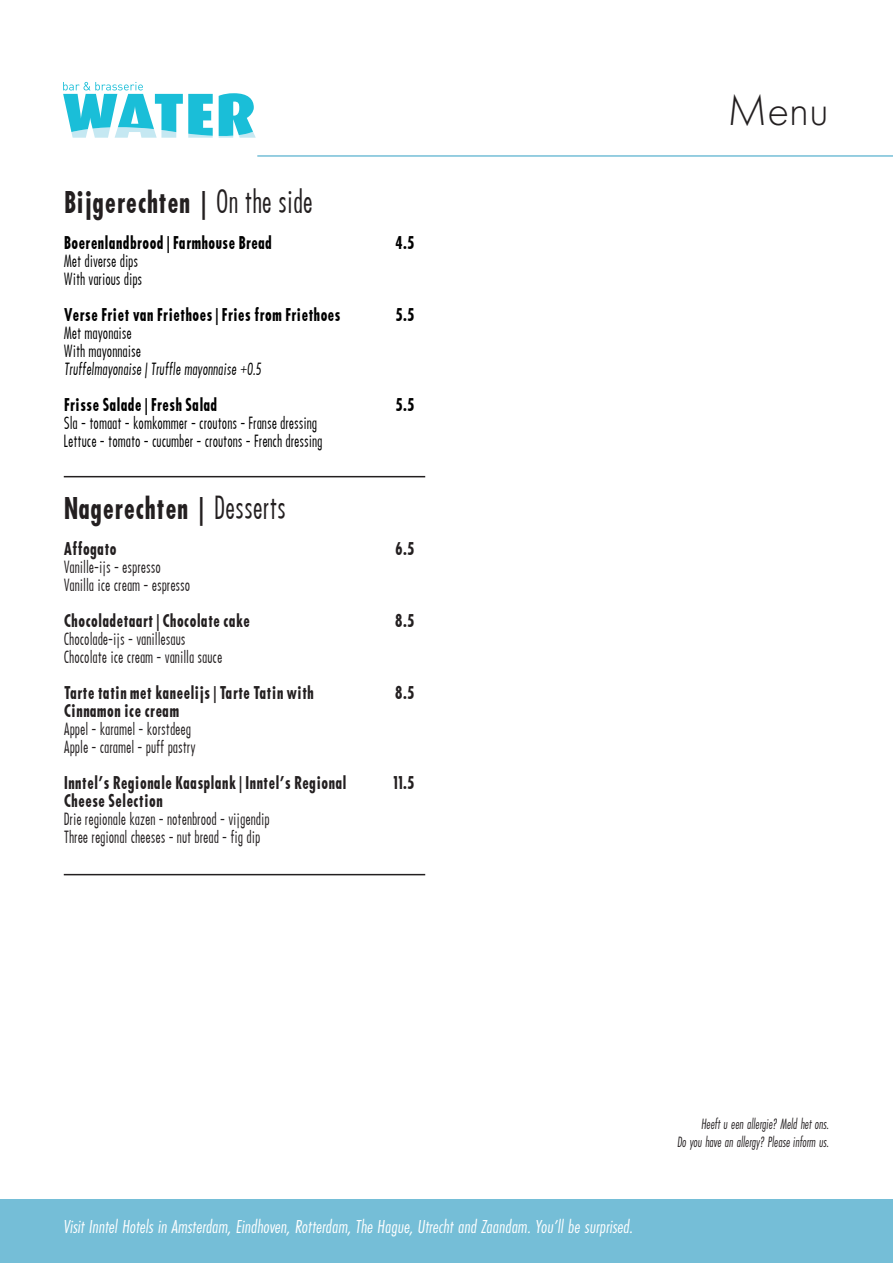
<style>
.page{position:relative;width:893px;height:1263px;background:#fff}
.page>*{position:absolute;margin:0;border:0;box-sizing:border-box;transform-origin:0 0}
.t1{font:300 45px "Futura PT";color:#231f20}
.t2{font:700 29.25px "Futura Cond";color:#231f20;scale:.87 1}
.t3{font:italic 19.5px "Futura PT Cond";color:#fff}
.t4{font:700 17.25px "Futura Cond";color:#231f20;scale:.87 1}
.t5{font:700 17.25px "Futura Cond";color:#000;scale:.87 1}
.t6{font:500 15.6px/18px "Futura Cond";color:#231f20;scale:.87 1}
.t7{font:500 15.6px/18px "Futura Cond";color:#000;scale:.87 1}
.t8{font:italic 15.6px/18px "Futura PT Cond";color:#231f20;text-align:right;scale:.87 1}
.s1{font-weight:500}
</style>
<div class="page">
<hr style="left:64px;top:476px;width:361px;height:1px;background:#231f20">
<hr style="left:64px;top:874px;width:361px;height:1px;background:#231f20">
<div style="left:0;top:1199px;width:893px;height:64px;background:#75bed7"></div>
<svg style="left:63px;top:82px;width:193px;height:56px"></svg>
<hr style="left:257px;top:155px;width:636px;height:2px;background:#75bed7">
<h2 class="t2" style="left:64px;top:183px;width:288px">Bijgerechten | <span class="s1">On the side</span></h2>
<p class="t5" style="left:64px;top:231px;width:241px">Boerenlandbrood | Farmhouse Bread</p>
<p class="t5" style="left:395px;top:231px;width:24px">4.5</p>
<p class="t7" style="left:64px;top:252px;width:92px">Met diverse dips<br>With various dips</p>
<p class="t5" style="left:64px;top:303px;width:320px">Verse Friet van Friethoes | Fries from Friethoes</p>
<p class="t5" style="left:395px;top:303px;width:24px">5.5</p>
<p class="t7" style="left:64px;top:324px;width:230px">Met mayonaise<br>With mayonnaise<br>Truffelmayonaise | Truffle mayonnaise +0.5</p>
<p class="t5" style="left:64px;top:393px;width:178px">Frisse Salade | Fresh Salad</p>
<p class="t5" style="left:395px;top:393px;width:24px">5.5</p>
<p class="t7" style="left:64px;top:414px;width:299px">Sla - tomaat - komkommer - croutons - Franse dressing<br>Lettuce - tomato - cucumber - croutons - French dressing</p>
<h2 class="t2" style="left:64px;top:489px;width:257px">Nagerechten | <span class="s1">Desserts</span></h2>
<p class="t4" style="left:64px;top:537px;width:62px">Affogato</p>
<p class="t4" style="left:395px;top:537px;width:24px">6.5</p>
<p class="t6" style="left:64px;top:558px;width:147px">Vanille-ijs - espresso<br>Vanilla ice cream - espresso</p>
<p class="t4" style="left:64px;top:609px;width:216px">Chocoladetaart | Chocolate cake</p>
<p class="t4" style="left:395px;top:609px;width:24px">8.5</p>
<p class="t6" style="left:64px;top:630px;width:184px">Chocolade-ijs - vanillesaus<br>Chocolate ice cream - vanilla sauce</p>
<p class="t4" style="left:64px;top:681px;width:289px">Tarte tatin met kaneelijs | Tarte Tatin with</p>
<p class="t4" style="left:395px;top:681px;width:24px">8.5</p>
<p class="t4" style="left:64px;top:699px;width:134px">Cinnamon ice cream</p>
<p class="t6" style="left:64px;top:720px;width:153px">Appel - karamel - korstdeeg<br>Apple - caramel - puff pastry</p>
<p class="t4" style="left:64px;top:771px;width:327px">Inntel’s Regionale Kaasplank | Inntel’s Regional</p>
<p class="t4" style="left:393px;top:771px;width:26px">11.5</p>
<p class="t4" style="left:64px;top:789px;width:116px">Cheese Selection</p>
<p class="t6" style="left:64px;top:810px;width:238px">Drie regionale kazen - notenbrood - vijgendip<br>Three regional cheeses - nut bread - fig dip</p>
<h1 class="t1" style="left:727px;top:85px;width:103px">Menu</h1>
<p class="t3" style="left:64px;top:1215px;width:571px">Visit Inntel Hotels in Amsterdam, Eindhoven, Rotterdam, The Hague, Utrecht and Zaandam. You’ll be surprised.</p>
<p class="t8" style="left:677px;top:1115px;width:176px">Heeft u een allergie? Meld het ons.<br>Do you have an allergy? Please inform us.</p>
</div>
